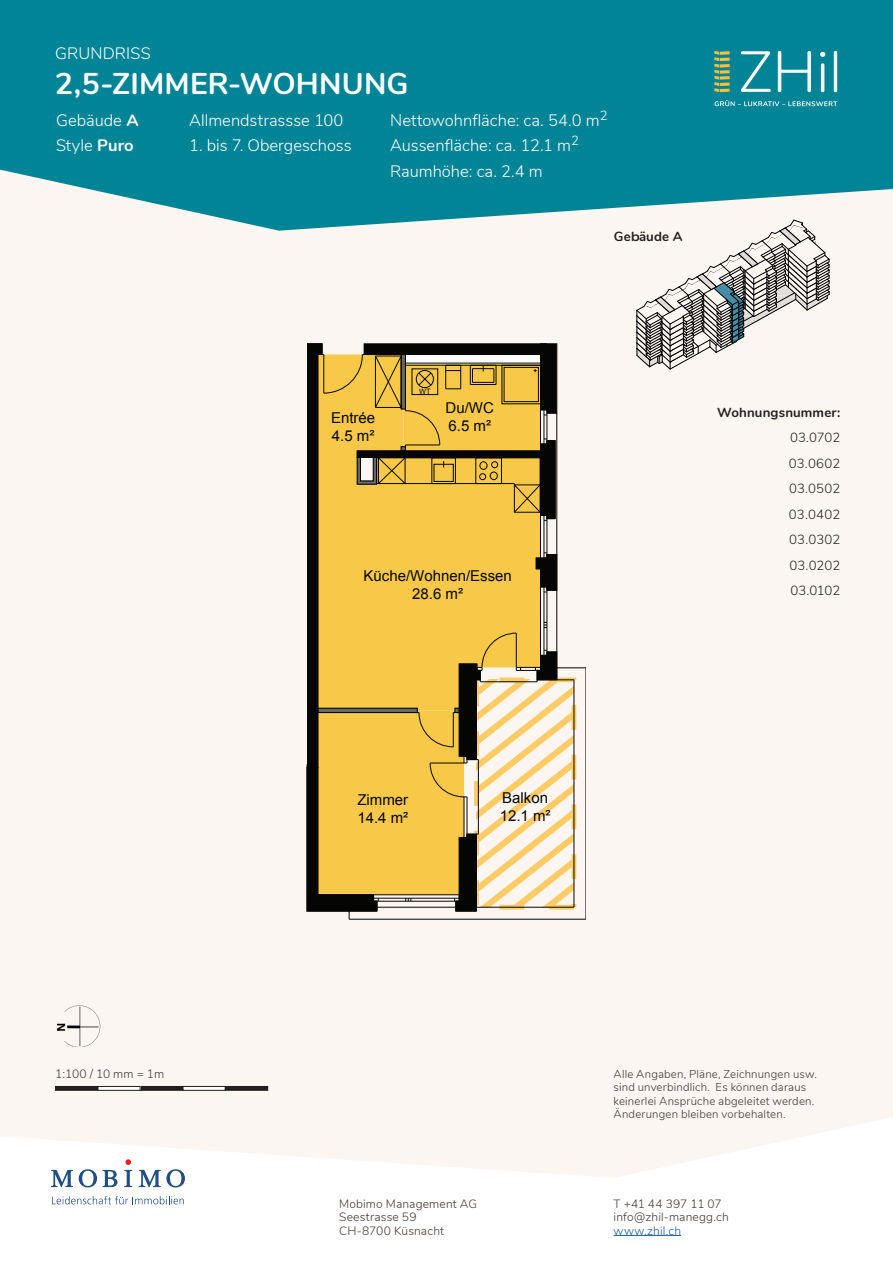
<style>
.page{position:relative;width:893px;height:1263px;background:#fff}
.page>*{position:absolute;margin:0;border:0;box-sizing:border-box;transform-origin:0 0}
.Titel{font:700 30px "Nunito";letter-spacing:.01em;color:#fff}
.Angaben{font:300 16.5px "Nunito";color:#fff}
.Titel-2{font:300 16.5px "Nunito";letter-spacing:.01em;color:#fff}
.t1{font:15px/18px "Arial";color:#050504}
.Angaben-2{font:300 13.2px "Nunito";letter-spacing:.005em;color:#231f20}
.Angaben-3{font:700 13.2px "Nunito";letter-spacing:.01em;color:#231f20}
.t2{font:300 12px/13.5px "Nunito";letter-spacing:.01em;color:#423731}
.t3{font:300 12px "Nunito";letter-spacing:.015em;color:#175d9e}
.t4{font:300 11.4px/13.5px "Nunito";letter-spacing:.015em;color:#423731}
.t5{font:7.5px "Arial";color:#050504}
.s1{font-weight:700}
</style>
<div class="page">
<div style="left:0;top:231px;width:893px;height:947px;background:#fbf6f2"></div>
<svg style="left:0;top:0;width:893px;height:231px;background:#188e9e"></svg>
<svg style="left:715px;top:100px;width:108px;height:6px"></svg>
<svg style="left:741px;top:51px;width:30px;height:41px"></svg>
<svg style="left:778px;top:51px;width:33px;height:41px"></svg>
<svg style="left:820px;top:52px;width:5px;height:40px"></svg>
<svg style="left:834px;top:51px;width:3px;height:41px"></svg>
<svg style="left:714px;top:51px;width:16px;height:41px"></svg>
<hr style="left:614px;top:1235px;width:67px;height:1px;background:#175d9e">
<svg style="left:51px;top:1170px;width:22px;height:17px"></svg>
<svg style="left:79px;top:1169px;width:38px;height:18px"></svg>
<svg style="left:139px;top:1169px;width:46px;height:18px"></svg>
<svg style="left:52px;top:1196px;width:132px;height:8px"></svg>
<svg style="left:124px;top:1159px;width:8px;height:28px"></svg>
<img style="left:56px;top:1003px;width:48px;height:44px">
<div style="left:55px;top:1086px;width:43px;height:4px;border:1px solid #231f20"></div>
<div style="left:140px;top:1086px;width:43px;height:4px;border:1px solid #231f20"></div>
<div style="left:98px;top:1086px;width:42px;height:4px;border:1px solid #231f20"></div>
<div style="left:183px;top:1086px;width:42px;height:4px;border:1px solid #231f20"></div>
<div style="left:225px;top:1086px;width:43px;height:4px;border:1px solid #231f20"></div>
<svg style="left:637px;top:220px;width:193px;height:149px"></svg>
<hr style="left:586px;top:668px;width:1px;height:251px;background:#050504">
<hr style="left:349px;top:919px;width:237px;height:1px;background:#050504">
<svg style="left:307px;top:344px;width:279px;height:575px"></svg>
<div style="left:412px;top:369px;width:26px;height:26px;border:1px solid #050504"></div>
<p class="Titel-2" style="left:55px;top:41px;width:97px">GRUNDRISS</p>
<p class="Titel" style="left:55px;top:61px;width:355px">2,5-ZIMMER-WOHNUNG</p>
<p class="Angaben" style="left:189px;top:108px;width:156px">Allmendstrassse 100</p>
<p class="Angaben" style="left:189px;top:133px;width:164px">1. bis 7. Obergeschoss</p>
<p class="Angaben" style="left:390px;top:108px;width:219px">Nettowohnfläche: ca. 54.0 m<sup>2</sup></p>
<p class="Angaben" style="left:390px;top:133px;width:190px">Aussenfläche: ca. 12.1 m<sup>2</sup></p>
<p class="Angaben" style="left:390px;top:159px;width:154px">Raumhöhe: ca. 2.4 m</p>
<p class="Angaben" style="left:56px;top:108px;width:84px">Gebäude <span class="s1">A</span></p>
<p class="Angaben" style="left:56px;top:133px;width:79px">Style <span class="s1">Puro</span></p>
<p class="t1" style="left:331px;top:408px;width:46px">Entrée<br>4.5 m²</p>
<p class="t5" style="left:419px;top:386px;width:13px">WT</p>
<p class="t1" style="left:446px;top:399px;width:50px">Du/WC<br>6.5 m²</p>
<p class="t1" style="left:363px;top:567px;width:150px;text-align:center">Küche/Wohnen/Essen<br>28.6 m²</p>
<p class="Angaben-3" style="left:614px;top:227px;width:70px">Gebäude A</p>
<p class="Angaben-3" style="left:717px;top:402px;width:125px">Wohnungsnummer:</p>
<p class="Angaben-2" style="left:790px;top:428px;width:52px">03.0702</p>
<p class="Angaben-2" style="left:789px;top:453px;width:53px">03.0602</p>
<p class="Angaben-2" style="left:789px;top:479px;width:53px">03.0502</p>
<p class="Angaben-2" style="left:789px;top:504px;width:53px">03.0402</p>
<p class="Angaben-2" style="left:789px;top:530px;width:53px">03.0302</p>
<p class="Angaben-2" style="left:790px;top:555px;width:52px">03.0202</p>
<p class="Angaben-2" style="left:790px;top:581px;width:52px">03.0102</p>
<p class="t1" style="left:357px;top:791px;width:52px">Zimmer<br>14.4 m²</p>
<p class="t1" style="left:500px;top:788px;width:52px">Balkon<br>12.1 m²</p>
<p class="t2" style="left:55px;top:1067px;width:110px">1:100 / 10 mm = 1m</p>
<p class="t4" style="left:614px;top:1066px;width:205px">Alle Angaben, Pläne, Zeichnungen usw. sind unverbindlich. Es können daraus keinerlei Ansprüche abgeleitet werden.<br>Änderungen bleiben vorbehalten.</p>
<p class="t2" style="left:339px;top:1196px;width:140px">Mobimo Management AG<br>Seestrasse 59<br>CH-8700 Küsnacht</p>
<p class="t2" style="left:614px;top:1196px;width:117px">T +41 44 397 11 07 info@zhil-manegg.ch</p>
<p class="t3" style="left:614px;top:1221px;width:69px">www.zhil.ch</p>
</div>
